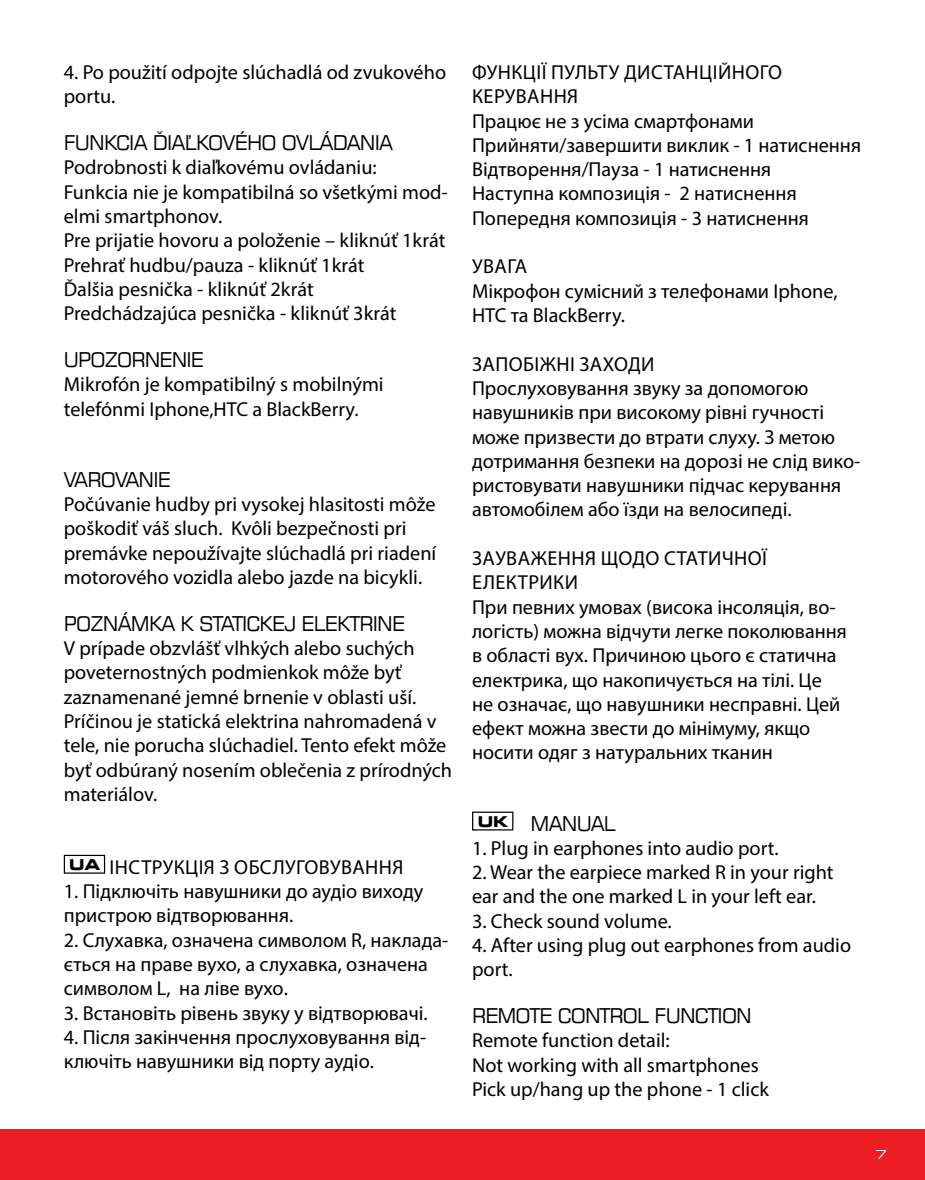
<style>
.page{position:relative;width:925px;height:1180px;background:#fff}
.page>*{position:absolute;margin:0;border:0;box-sizing:border-box;transform-origin:0 0}
.t1{font:20.25px/24.3px "Myriad Pro";color:#000}
.t2{font:20.25px "Square 721 EU";letter-spacing:-.04em;color:#000}
.t3{font:20.25px "Myriad Pro";letter-spacing:.02em;color:#000}
.t4{font:12.15px "Square 721 Ex EU";color:#fff}
</style>
<div class="page">
<div style="left:0;top:1129px;width:925px;height:51px;background:#ed1d24"></div>
<div style="left:64px;top:855px;width:41px;height:19px;border:1px solid #000"></div>
<div style="left:472px;top:812px;width:41px;height:18px;border:1px solid #000"></div>
<p class="t1" style="left:64px;top:60px;width:384px">4. Po použití odpojte slúchadlá od zvukového portu.</p>
<p class="t2" style="left:64px;top:130px;width:331px">FUNKCIA ĎIAĽKOVÉHO OVLÁDANIA</p>
<p class="t1" style="left:64px;top:155px;width:385px">Podrobnosti k diaľkovému ovládaniu:<br>Funkcia nie je kompatibilná so všetkými mod&shy;elmi smartphonov.<br>Pre prijatie hovoru a položenie – kliknúť 1krát Prehrať hudbu/pauza - kliknúť 1krát<br>Ďalšia pesnička - kliknúť 2krát Predchádzajúca pesnička - kliknúť 3krát</p>
<p class="t2" style="left:64px;top:347px;width:142px">UPOZORNENIE</p>
<p class="t1" style="left:64px;top:372px;width:321px">Mikrofón je kompatibilný s mobilnými telefónmi Iphone,HTC a BlackBerry.</p>
<p class="t2" style="left:64px;top:467px;width:109px">VAROVANIE</p>
<p class="t1" style="left:64px;top:492px;width:374px">Počúvanie hudby pri vysokej hlasitosti môže poškodiť váš sluch. Kvôli bezpečnosti pri premávke nepoužívajte slúchadlá pri riadení motorového vozidla alebo jazde na bicykli.</p>
<p class="t2" style="left:64px;top:611px;width:343px">POZNÁMKA K STATICKEJ ELEKTRINE</p>
<p class="t1" style="left:64px;top:636px;width:390px">V prípade obzvlášť vlhkých alebo suchých poveternostných podmienkok môže byť zaznamenané jemné brnenie v oblasti uší.<br>Príčinou je statická elektrina nahromadená v tele, nie porucha slúchadiel. Tento efekt môže byť odbúraný nosením oblečenia z prírodných materiálov.</p>
<p class="t3" style="left:69px;top:854px;width:336px"><sup>UA</sup> ІНСТРУКЦІЯ З ОБСЛУГОВУВАННЯ</p>
<p class="t1" style="left:64px;top:879px;width:361px">1. Підключіть навушники до аудіо виходу пристрою відтворювання.</p>
<p class="t1" style="left:64px;top:927px;width:386px">2. Слухавка, означена символом R, наклада&shy;ється на праве вухо, а слухавка, означена символом L, на ліве вухо.</p>
<p class="t1" style="left:64px;top:1000px;width:365px">3. Встановіть рівень звуку у відтворювачі.</p>
<p class="t1" style="left:64px;top:1025px;width:364px">4. Після закінчення прослуховування від&shy;ключіть навушники від порту аудіо.</p>
<p class="t1" style="left:472px;top:60px;width:391px">ФУНКЦІЇ ПУЛЬТУ ДИСТАНЦІЙНОГО<br>КЕРУВАННЯ<br>Працює не з усіма смартфонами<br>Прийняти/завершити виклик - 1 натиснення<br>Відтворення/Пауза - 1 натиснення<br>Наступна композиція - 2 натиснення<br>Попередня композиція - 3 натиснення</p>
<p class="t1" style="left:472px;top:254px;width:367px">УВАГА<br>Мікрофон сумісний з телефонами Iphone,<br>HTC та BlackBerry.</p>
<p class="t1" style="left:472px;top:351px;width:390px">ЗАПОБІЖНІ ЗАХОДИ<br>Прослуховування звуку за допомогою навушників при високому рівні гучності може призвести до втрати слуху. З метою дотримання безпеки на дорозі не слід вико&shy;ристовувати навушники підчас керування автомобілем або їзди на велосипеді.</p>
<p class="t1" style="left:472px;top:546px;width:376px">ЗАУВАЖЕННЯ ЩОДО СТАТИЧНОЇ ЕЛЕКТРИКИ<br>При певних умовах (висока інсоляція, во&shy;логість) можна відчути легке поколювання в області вух. Причиною цього є статична електрика, що накопичується на тілі. Це не означає, що навушники несправні. Цей ефект можна звести до мінімуму, якщо носити одяг з натуральних тканин</p>
<p class="t2" style="left:478px;top:810px;width:140px"><sup>UK</sup> MANUAL</p>
<p class="t1" style="left:472px;top:836px;width:308px">1. Plug in earphones into audio port.</p>
<p class="t1" style="left:472px;top:860px;width:363px">2. Wear the earpiece marked R in your right ear and the one marked L in your left ear.</p>
<p class="t1" style="left:472px;top:908px;width:201px">3. Check sound volume.</p>
<p class="t1" style="left:472px;top:933px;width:381px">4. After using plug out earphones from audio port.</p>
<p class="t2" style="left:472px;top:1003px;width:281px">REMOTE CONTROL FUNCTION</p>
<p class="t1" style="left:472px;top:1028px;width:298px">Remote function detail:<br>Not working with all smartphones<br>Pick up/hang up the phone - 1 click</p>
<p class="t4" style="left:875px;top:1147px;width:13px">7</p>
</div>
